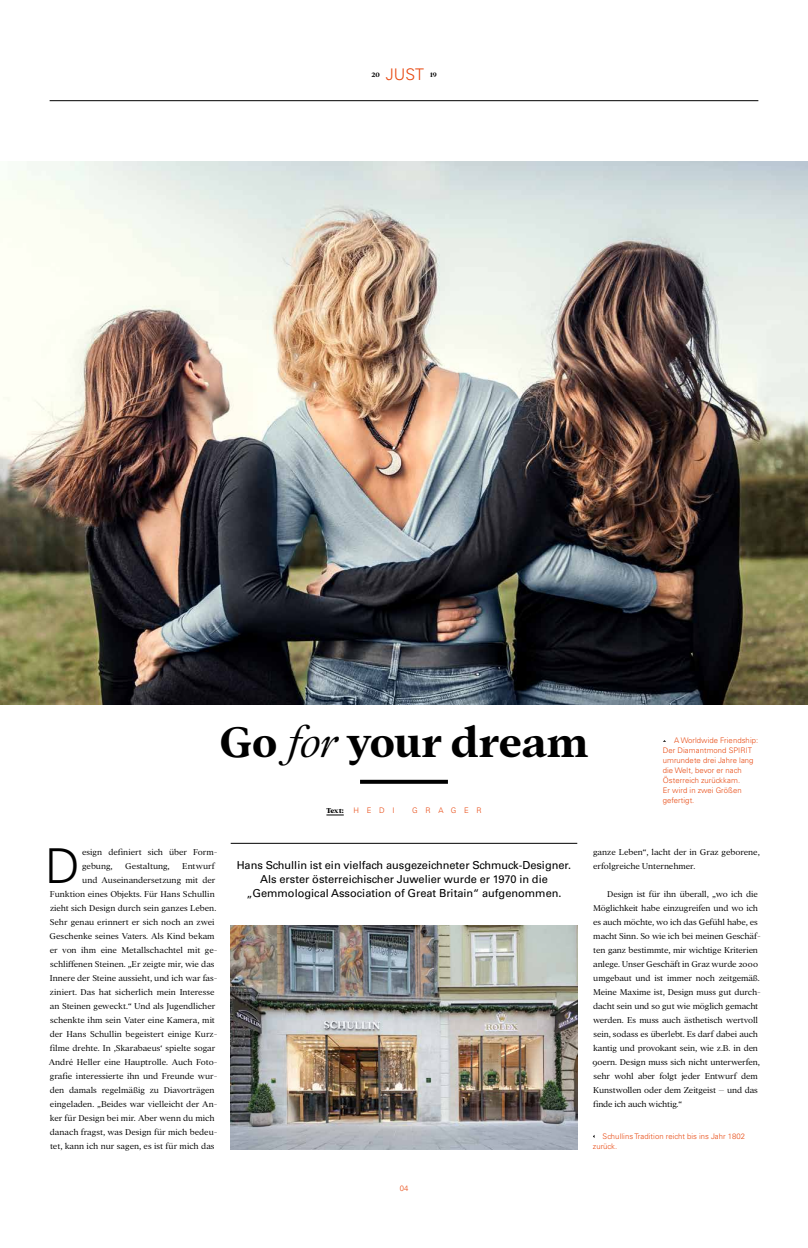
<style>
.page{position:relative;width:808px;height:1248px;background:#fff}
.page>*{position:absolute;margin:0;border:0;box-sizing:border-box;transform-origin:0 0}
.t1{font:300 48px "Univers LT Std";color:#000}
.t2{font:700 46.5px "Addington CF";letter-spacing:-.01em;color:#000}
.t3{font:300 16px "Univers LT Std";color:#e84810}
.t4{font:11px/14px "Univers LT Std";color:#000;text-align:center}
.t5{font:300 9.2px/14px "Addington CF";letter-spacing:-.01em;color:#000}
.t6{font:300 7.7px/10px "Univers LT Std";letter-spacing:.01em;color:#e84810}
.t7{font:800 7.7px "Addington CF";color:#000}
.t8{font:700 7px "Addington CF";color:#000}
.s1{font-weight:300;font-style:italic}
</style>
<div class="page">
<img style="left:231px;top:925px;width:346px;height:223px">
<img style="left:0;top:161px;width:808px;height:544px">
<hr style="left:231px;top:843px;width:346px;height:1px;background:#000">
<svg style="left:326px;top:814px;width:18px;height:1px"></svg>
<svg style="left:360px;top:779px;width:88px;height:4px"></svg>
<hr style="left:50px;top:100px;width:708px;height:1px;background:#000">
<p class="t8" style="left:371px;top:70px;width:10px">20</p>
<h3 class="t3" style="left:386px;top:65px;width:40px">JUST</h3>
<p class="t8" style="left:430px;top:70px;width:8px">19</p>
<h2 class="t2" style="left:219px;top:714px;width:371px">Go <span class="s1">for</span> your dream</h2>
<p class="t7" style="left:326px;top:805px;width:19px">Text:</p>
<p class="t6" style="left:354px;top:805px;width:43px">HEDI</p>
<p class="t6" style="left:412px;top:805px;width:71px">GRAGER</p>
<p class="t6" style="left:663px;top:735px;width:97px;text-indent:11px">A Worldwide Friendship:<br>Der Diamantmond SPIRIT umrundete drei Jahre lang die Welt, bevor er nach<br>Österreich zurückkam.<br>Er wird in zwei Größen gefertigt.</p>
<h1 class="t1" style="left:45px;top:837px;width:36px">D</h1>
<p class="t5" style="left:82px;top:845px;width:137px">esign definiert sich über Form&shy;gebung,</p>
<p class="t5" style="left:125px;top:859px;width:46px">Gestaltung,</p>
<p class="t5" style="left:182px;top:859px;width:34px">Entwurf</p>
<p class="t5" style="left:82px;top:873px;width:135px">und Auseinandersetzung mit der</p>
<p class="t5" style="left:50px;top:887px;width:166px">Funktion eines Objekts. Für Hans Schullin</p>
<p class="t5" style="left:50px;top:901px;width:168px">zieht sich Design durch sein ganzes Leben.</p>
<p class="t5" style="left:50px;top:915px;width:166px">Sehr genau erinnert er sich noch an zwei</p>
<p class="t5" style="left:50px;top:929px;width:167px">Geschenke seines Vaters. Als Kind bekam</p>
<p class="t5" style="left:50px;top:943px;width:169px">er von ihm eine Metallschachtel mit ge-</p>
<p class="t5" style="left:50px;top:957px;width:166px">schliffenen Steinen. „Er zeigte mir, wie das</p>
<p class="t5" style="left:50px;top:971px;width:169px">Innere der Steine aussieht, und ich war fas-</p>
<p class="t5" style="left:50px;top:985px;width:166px">ziniert. Das hat sicherlich mein Interesse</p>
<p class="t5" style="left:50px;top:999px;width:167px">an Steinen geweckt.“ Und als Jugendlicher</p>
<p class="t5" style="left:50px;top:1013px;width:166px">schenkte ihm sein Vater eine Kamera, mit</p>
<p class="t5" style="left:50px;top:1027px;width:169px">der Hans Schullin begeistert einige Kurz-</p>
<p class="t5" style="left:50px;top:1041px;width:167px">filme drehte. In ‚Skarabaeus‘ spielte sogar</p>
<p class="t5" style="left:49px;top:1055px;width:170px">André Heller eine Hauptrolle. Auch Foto-</p>
<p class="t5" style="left:50px;top:1069px;width:169px">grafie interessierte ihn und Freunde wur-</p>
<p class="t5" style="left:50px;top:1083px;width:166px">den damals regelmäßig zu Diavorträgen</p>
<p class="t5" style="left:50px;top:1097px;width:169px">eingeladen. „Beides war vielleicht der An-</p>
<p class="t5" style="left:50px;top:1111px;width:166px">ker für Design bei mir. Aber wenn du mich</p>
<p class="t5" style="left:50px;top:1125px;width:169px">danach fragst, was Design für mich bedeu-</p>
<p class="t5" style="left:50px;top:1139px;width:166px">tet, kann ich nur sagen, es ist für mich das</p>
<p class="t4" style="left:237px;top:858px;width:336px">Hans Schullin ist ein vielfach ausgezeichneter Schmuck-Designer.<br>Als erster österreichischer Juwelier wurde er 1970 in die „Gemmological Association of Great Britain“ aufgenommen.</p>
<p class="t6" style="left:400px;top:1182px;width:10px">04</p>
<p class="t5" style="left:593px;top:845px;width:168px">ganze Leben“, lacht der in Graz geborene, erfolgreiche Unternehmer.</p>
<p class="t5" style="left:592px;top:887px;width:170px;text-indent:15px">Design ist für ihn überall, „wo ich die Möglichkeit habe einzugreifen und wo ich es auch möchte, wo ich das Gefühl habe, es macht Sinn. So wie ich bei meinen Geschäf&shy;ten ganz bestimmte, mir wichtige Kriterien anlege. Unser Geschäft in Graz wurde 2000 umgebaut und ist immer noch zeitgemäß.<br>Meine Maxime ist, Design muss gut durch&shy;dacht sein und so gut wie möglich gemacht werden. Es muss auch ästhetisch wertvoll sein, sodass es überlebt. Es darf dabei auch kantig und provokant sein, wie z.B. in den 90ern. Design muss sich nicht unterwerfen, sehr wohl aber folgt jeder Entwurf dem Kunstwollen oder dem Zeitgeist – und das finde ich auch wichtig.“</p>
<p class="t6" style="left:593px;top:1131px;width:154px;text-indent:10px">Schullins Tradition reicht bis ins Jahr 1802 zurück.</p>
</div>
